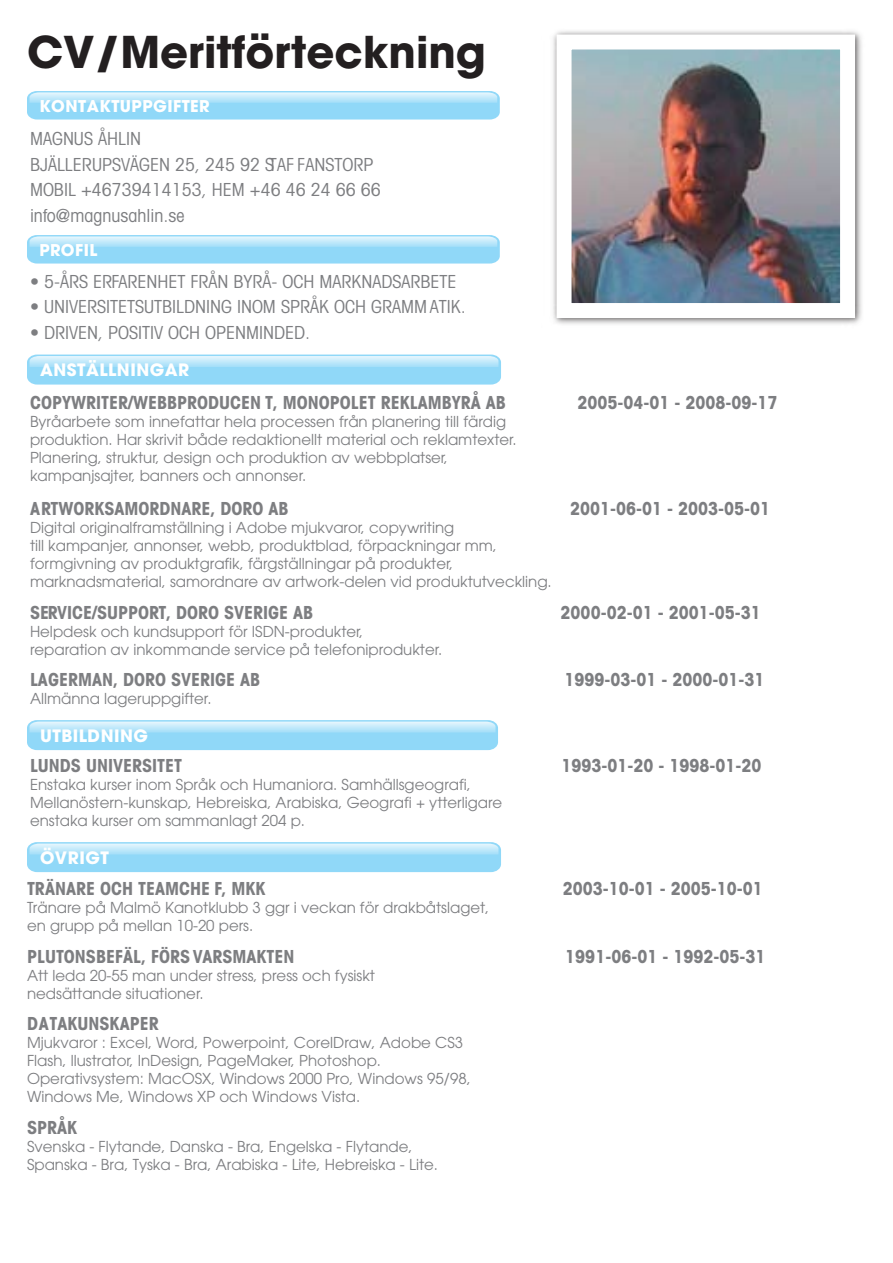
<style>
.page{position:relative;width:893px;height:1263px;background:#fff}
.page>*{position:absolute;margin:0;border:0;box-sizing:border-box;transform-origin:0 0}
.t1{font:700 43.5px "Avant Garde";color:#231f20}
.t2{font:700 condensed 18px "Avant Garde";color:#7d7e81}
.t3{font:condensed 18px/25.5px "Avant Garde";color:#7d7e81}
.t4{font:700 16.95px "Avant Garde";letter-spacing:.03em;color:#fff}
.t5{font:700 16.2px "Avant Garde";letter-spacing:.03em;color:#fff}
.t6{font:15px/18px "Avant Garde";color:#7d7e81}
</style>
<div class="page">
<svg style="left:27px;top:235px;width:473px;height:29px;background:#a4dff9"></svg>
<svg style="left:27px;top:842px;width:474px;height:30px;background:#a3def9"></svg>
<svg style="left:27px;top:355px;width:474px;height:30px;background:#a4dff9"></svg>
<svg style="left:27px;top:720px;width:471px;height:30px;background:#a3def9"></svg>
<img style="left:553px;top:31px;width:309px;height:293px">
<img style="left:572px;top:50px;width:267px;height:252px">
<svg style="left:27px;top:91px;width:473px;height:29px;background:#a4dff9"></svg>
<h1 class="t1" style="left:27px;top:24px;width:461px">CV/Meritförteckning</h1>
<p class="t5" style="left:39px;top:95px;width:172px">KONTAKTUPPGIFTER</p>
<p class="t3" style="left:30px;top:125px;width:352px">MAGNUS ÅHLIN<br>BJÄLLERUPSVÄGEN 25, 245 92 STAF FANSTORP<br>MOBIL +46739414153, HEM +46 46 24 66 66 info@magnusahlin.se</p>
<p class="t5" style="left:39px;top:239px;width:59px">PROFIL</p>
<p class="t3" style="left:30px;top:268px;width:428px">• 5-ÅRS ERFARENHET FRÅN BYRÅ- OCH MARKNADSARBETE</p>
<p class="t3" style="left:30px;top:293px;width:437px">• UNIVERSITETSUTBILDNING INOM SPRÅK OCH GRAMM ATIK.</p>
<p class="t3" style="left:30px;top:319px;width:282px">• DRIVEN, POSITIV OCH OPENMINDED.</p>
<p class="t4" style="left:40px;top:359px;width:151px">ANSTÄLLNINGAR</p>
<p class="t2" style="left:30px;top:391px;width:477px">COPYWRITER/WEBBPRODUCEN T, MONOPOLET REKLAMBYRÅ AB</p>
<p class="t2" style="left:577px;top:391px;width:202px">2005-04-01 - 2008-09-17</p>
<p class="t6" style="left:30px;top:412px;width:488px">Byråarbete som innefattar hela processen från planering till färdig produktion. Har skrivit både redaktionellt material och reklamtexter.<br>Planering, struktur, design och produktion av webbplatser, kampanjsajter, banners och annonser.</p>
<p class="t2" style="left:30px;top:497px;width:260px">ARTWORKSAMORDNARE, DORO AB</p>
<p class="t2" style="left:570px;top:497px;width:202px">2001-06-01 - 2003-05-01</p>
<p class="t6" style="left:30px;top:519px;width:523px">Digital originalframställning i Adobe mjukvaror, copywriting<br>till kampanjer, annonser, webb, produktblad, förpackningar mm, formgivning av produktgrafik, färgställningar på produkter, marknadsmaterial, samordnare av artwork-delen vid produktutveckling.</p>
<p class="t2" style="left:30px;top:601px;width:285px">SERVICE/SUPPORT, DORO SVERIGE AB</p>
<p class="t2" style="left:561px;top:601px;width:202px">2000-02-01 - 2001-05-31</p>
<p class="t6" style="left:30px;top:622px;width:414px">Helpdesk och kundsupport för ISDN-produkter, reparation av inkommande service på telefoniprodukter.</p>
<p class="t2" style="left:30px;top:668px;width:232px">LAGERMAN, DORO SVERIGE AB</p>
<p class="t2" style="left:564px;top:668px;width:202px">1999-03-01 - 2000-01-31</p>
<p class="t6" style="left:30px;top:690px;width:183px">Allmänna lageruppgifter.</p>
<p class="t4" style="left:40px;top:724px;width:110px">UTBILDNING</p>
<p class="t2" style="left:30px;top:754px;width:154px">LUNDS UNIVERSITET</p>
<p class="t2" style="left:561px;top:754px;width:202px">1993-01-20 - 1998-01-20</p>
<p class="t6" style="left:30px;top:776px;width:474px">Enstaka kurser inom Språk och Humaniora. Samhällsgeografi,<br>Mellanöstern-kunskap, Hebreiska, Arabiska, Geografi + ytterligare enstaka kurser om sammanlagt 204 p.</p>
<p class="t4" style="left:40px;top:846px;width:70px">ÖVRIGT</p>
<p class="t2" style="left:27px;top:877px;width:240px">TRÄNARE OCH TEAMCHE F, MKK</p>
<p class="t2" style="left:563px;top:877px;width:202px">2003-10-01 - 2005-10-01</p>
<p class="t6" style="left:27px;top:899px;width:464px">Tränare på Malmö Kanotklubb 3 ggr i veckan för drakbåtslaget, en grupp på mellan 10-20 pers.</p>
<p class="t2" style="left:27px;top:945px;width:269px">PLUTONSBEFÄL, FÖRS VARSMAKTEN</p>
<p class="t2" style="left:565px;top:945px;width:202px">1991-06-01 - 1992-05-31</p>
<p class="t6" style="left:27px;top:966px;width:349px">Att leda 20-55 man under stress, press och fysiskt nedsättande situationer.</p>
<p class="t2" style="left:27px;top:1012px;width:133px">DATAKUNSKAPER</p>
<p class="t6" style="left:27px;top:1034px;width:445px">Mjukvaror : Excel, Word, Powerpoint, CorelDraw, Adobe CS3<br>Flash, llustrator, InDesign, PageMaker, Photoshop.<br>Operativsystem: MacOSX, Windows 2000 Pro, Windows 95/98, Windows Me, Windows XP och Windows Vista.</p>
<p class="t2" style="left:27px;top:1116px;width:52px">SPRÅK</p>
<p class="t6" style="left:27px;top:1137px;width:413px">Svenska - Flytande, Danska - Bra, Engelska - Flytande,<br>Spanska - Bra, Tyska - Bra, Arabiska - Lite, Hebreiska - Lite.</p>
</div>
